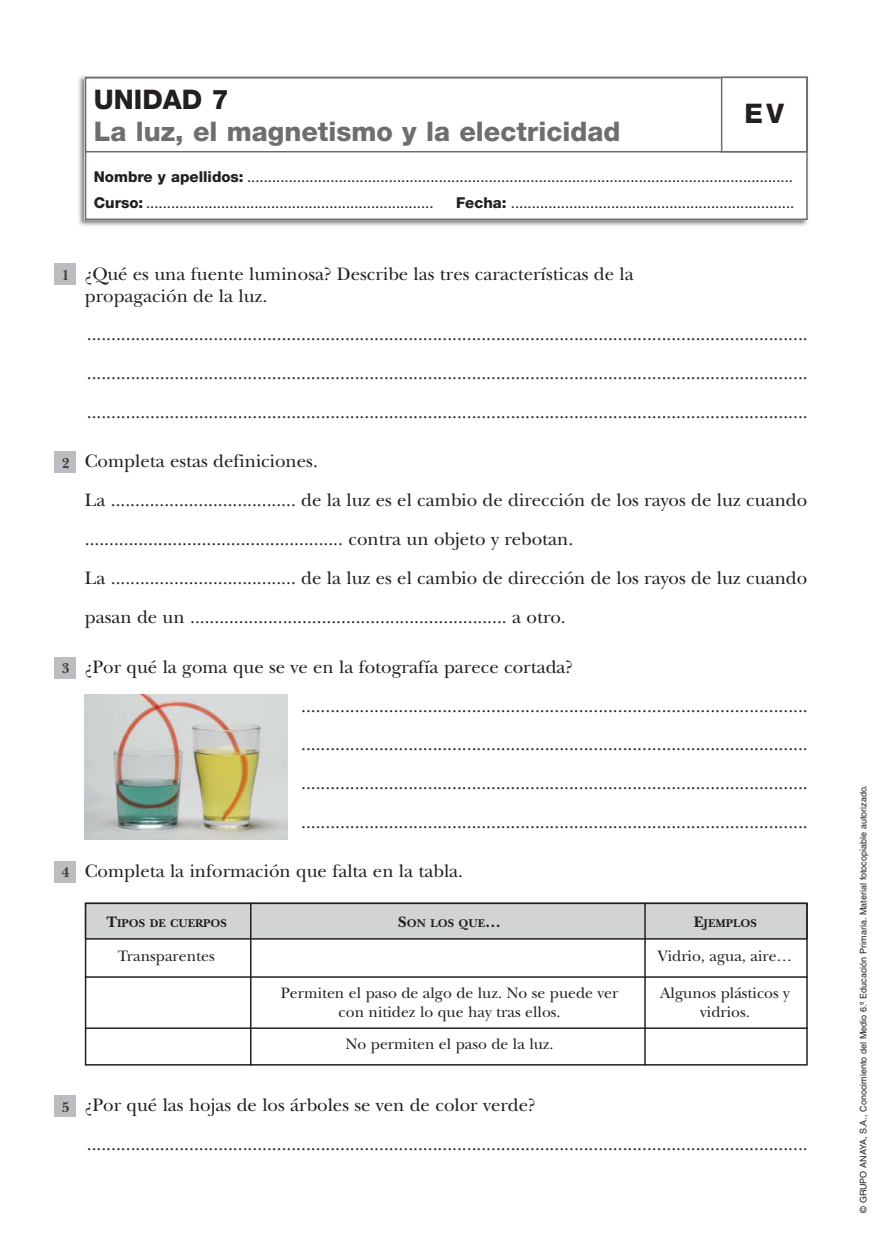
<style>
.page{position:relative;width:893px;height:1234px;background:#fff}
.page>*{position:absolute;margin:0;border:0;box-sizing:border-box;transform-origin:0 0}
.t1{font:800 27px "Helvetica Neue";color:#6d6e70}
.t2{font:800 27px "Helvetica Neue";color:#231f20}
.t3{font:18.75px/38.7px "New Baskerville";color:#231f20}
.t4{font:15.75px/18.8px "New Baskerville";color:#231f20;text-align:center}
.t5{font:15px/26.5px "Helvetica Neue";color:#231f20}
.t6{font:700 15px "New Baskerville";color:#404041}
.t7{font:700 11.85px "New Baskerville";color:#231f20}
.t8{font:9px "Helvetica";color:#231f20}
.s1{font-weight:800}
.s2{font-weight:700;font-size:15px;color:#404041}
.s3{font-size:15.75px}
</style>
<div class="page">
<img style="left:78px;top:76px;width:730px;height:150px">
<div style="left:86px;top:77px;width:721px;height:142px;background:#fff"></div>
<div style="left:85px;top:77px;width:723px;height:143px;border:2px solid #6d6e70"></div>
<div style="left:85px;top:77px;width:723px;height:75px;border:2px solid #6d6e70"></div>
<div style="left:721px;top:77px;width:87px;height:75px;border:2px solid #6d6e70"></div>
<div style="left:55px;top:264px;width:21px;height:21px;background:#bbbdc0"></div>
<div style="left:55px;top:451px;width:21px;height:21px;background:#bbbdc0"></div>
<div style="left:55px;top:656px;width:21px;height:22px;background:#bbbdc0"></div>
<div style="left:55px;top:860px;width:21px;height:22px;background:#bbbdc0"></div>
<div style="left:55px;top:1095px;width:21px;height:21px;background:#bbbdc0"></div>
<img style="left:85px;top:694px;width:203px;height:145px">
<div style="left:85px;top:902px;width:723px;height:163px;border:2px solid #231f20"></div>
<div style="left:86px;top:903px;width:720px;height:34px;background:#d1d3d4"></div>
<div style="left:85px;top:902px;width:723px;height:37px;border:2px solid #231f20"></div>
<hr style="left:250px;top:902px;width:2px;height:163px;background:#231f20">
<hr style="left:644px;top:902px;width:2px;height:163px;background:#231f20">
<hr style="left:85px;top:976px;width:723px;height:1px;background:#231f20">
<hr style="left:85px;top:1027px;width:723px;height:1px;background:#231f20">
<h1 class="t2" style="left:94px;top:89px;width:136px">UNIDAD 7</h1>
<h1 class="t1" style="left:94px;top:122px;width:528px">La luz, el magnetismo y la electricidad</h1>
<h1 class="t2" style="left:745px;top:104px;width:41px">EV</h1>
<p class="t5" style="left:94px;top:164px;width:701px"><span class="s1">Nombre y apellidos:</span> ...................................................................................................................................<br><span class="s1">Curso:</span> .....................................................................</p>
<p class="t5" style="left:456px;top:191px;width:340px"><span class="s1">Fecha:</span> ....................................................................</p>
<p class="t6" style="left:62px;top:270px;width:9px">1</p>
<p class="t3" style="left:85px;top:265px;width:550px;line-height:21.8px">¿Qué es una fuente luminosa? Describe las tres características de la propagación de la luz.</p>
<p class="t3" style="left:87px;top:317px;width:722px;text-align:justify">.................................................................................................................................................... .................................................................................................................................................... ....................................................................................................................................................</p>
<p class="t6" style="left:62px;top:457px;width:9px">2</p>
<p class="t3" style="left:85px;top:444px;width:724px">Completa estas definiciones.<br>La ...................................... de la luz es el cambio de dirección de los rayos de luz cuando ..................................................... contra un objeto y rebotan.<br>La ...................................... de la luz es el cambio de dirección de los rayos de luz cuando pasan de un ................................................................. a otro.</p>
<p class="t6" style="left:62px;top:663px;width:9px">3</p>
<p class="t3" style="left:301px;top:649px;width:508px;text-indent:-216px">¿Por qué la goma que se ve en la fotografía parece cortada? ........................................................................................................ ........................................................................................................ ........................................................................................................ ........................................................................................................</p>
<p class="t3" style="left:62px;top:853px;width:403px"><span class="s2">4</span> Completa la información que falta en la tabla.</p>
<p class="t7" style="left:106px;top:918px;width:122px"><span class="s3">T</span>IPOS DE CUERPOS</p>
<p class="t4" style="left:118px;top:947px;width:98px">Transparentes</p>
<p class="t7" style="left:398px;top:918px;width:104px"><span class="s3">S</span>ON LOS QUE<span class="s3">…</span></p>
<p class="t4" style="left:281px;top:985px;width:339px">Permiten el paso de algo de luz. No se puede ver con nitidez lo que hay tras ellos.</p>
<p class="t4" style="left:346px;top:1036px;width:210px">No permiten el paso de la luz.</p>
<p class="t7" style="left:694px;top:918px;width:64px"><span class="s3">E</span>JEMPLOS</p>
<p class="t4" style="left:658px;top:947px;width:136px">Vidrio, agua, aire…</p>
<p class="t4" style="left:660px;top:985px;width:131px">Algunos plásticos y vidrios.</p>
<p class="t6" style="left:62px;top:1101px;width:9px">5</p>
<p class="t3" style="left:85px;top:1087px;width:724px">¿Por qué las hojas de los árboles se ven de color verde? ....................................................................................................................................................</p>
<p class="t8" style="left:860px;top:1212px;width:429px;rotate:-90deg">© GRUPO ANAYA, S.A., Conocimiento del Medio 6.º Educación Primaria. Material fotocopiable autorizado.</p>
</div>
